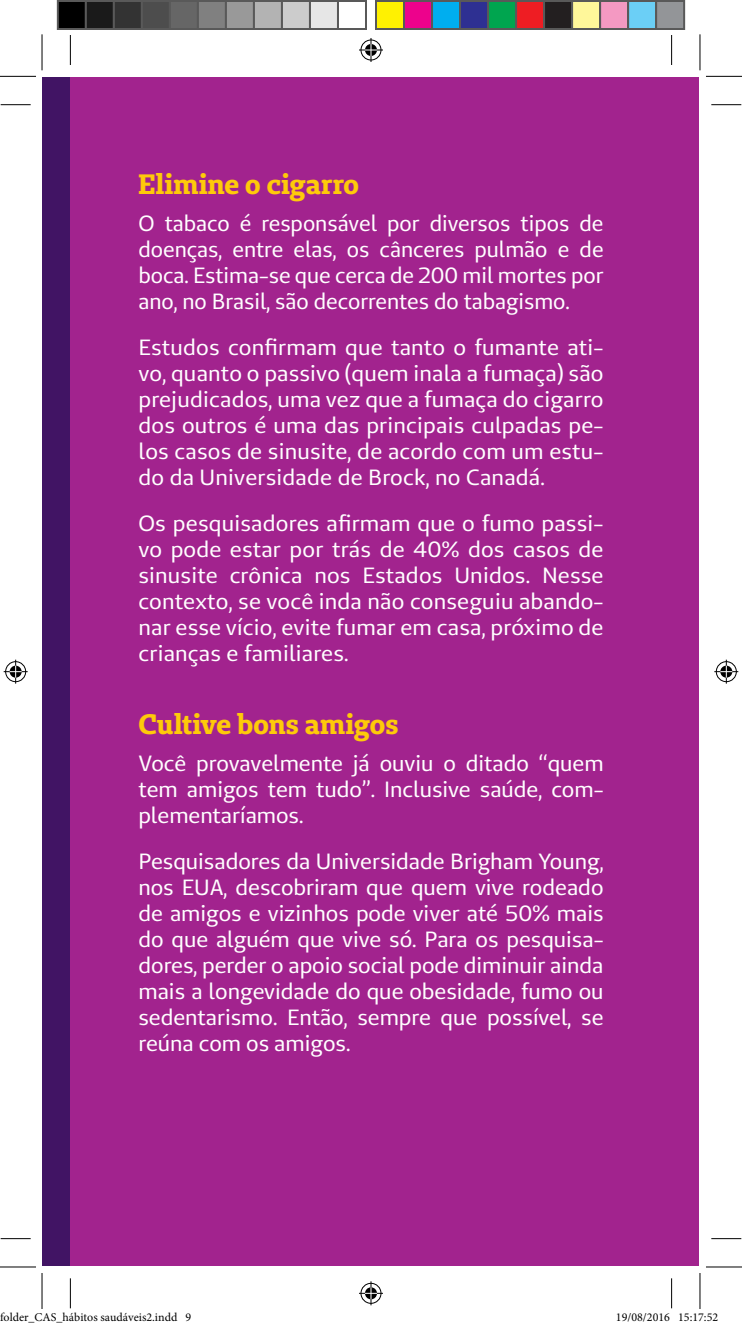
<style>
.page{position:relative;width:742px;height:1327px;background:#fff}
.page>*{position:absolute;margin:0;border:0;box-sizing:border-box;transform-origin:0 0}
.t1{font:700 28px "Unimed Slab";letter-spacing:-.005em;color:#feca0a}
.t2{font:22px/26px "Unimed Sans";color:#fff;text-align:justify}
.t3{font:12px "Minion Pro";color:#000}
</style>
<div class="page">
<div style="left:42px;top:77px;width:28px;height:1189px;background:#411464"></div>
<div style="left:70px;top:77px;width:629px;height:1189px;background:#a2238e"></div>
<hr style="left:1px;top:104px;width:30px;height:1px;background:#000">
<hr style="left:711px;top:104px;width:30px;height:1px;background:#000">
<hr style="left:1px;top:1238px;width:30px;height:1px;background:#000">
<hr style="left:711px;top:1238px;width:30px;height:1px;background:#000">
<hr style="left:70px;top:35px;width:1px;height:30px;background:#000">
<hr style="left:70px;top:1278px;width:1px;height:30px;background:#000">
<hr style="left:671px;top:35px;width:1px;height:30px;background:#000">
<hr style="left:671px;top:1278px;width:1px;height:30px;background:#000">
<hr style="left:0;top:76px;width:36px;height:1px;background:#000">
<hr style="left:706px;top:76px;width:36px;height:1px;background:#000">
<hr style="left:0;top:1267px;width:36px;height:1px;background:#000">
<hr style="left:706px;top:1267px;width:36px;height:1px;background:#000">
<hr style="left:42px;top:34px;width:1px;height:36px;background:#000">
<hr style="left:42px;top:1273px;width:1px;height:36px;background:#000">
<hr style="left:699px;top:34px;width:1px;height:36px;background:#000">
<hr style="left:699px;top:1273px;width:1px;height:36px;background:#000">
<svg style="left:359px;top:38px;width:24px;height:24px"></svg>
<svg style="left:359px;top:1281px;width:24px;height:24px"></svg>
<svg style="left:4px;top:660px;width:24px;height:24px"></svg>
<svg style="left:714px;top:660px;width:24px;height:24px"></svg>
<div style="left:58px;top:1px;width:28px;height:28px;background:#000"></div>
<div style="left:57px;top:0;width:30px;height:30px;border:2px solid #595959"></div>
<div style="left:86px;top:1px;width:28px;height:28px;background:#1a1a1a"></div>
<div style="left:85px;top:0;width:30px;height:30px;border:2px solid #595959"></div>
<div style="left:114px;top:1px;width:28px;height:28px;background:#333"></div>
<div style="left:113px;top:0;width:30px;height:30px;border:2px solid #595959"></div>
<div style="left:142px;top:1px;width:28px;height:28px;background:#4d4d4d"></div>
<div style="left:141px;top:0;width:30px;height:30px;border:2px solid #595959"></div>
<div style="left:170px;top:1px;width:28px;height:28px;background:#666"></div>
<div style="left:169px;top:0;width:30px;height:30px;border:2px solid #595959"></div>
<div style="left:198px;top:1px;width:28px;height:28px;background:#808080"></div>
<div style="left:197px;top:0;width:30px;height:30px;border:2px solid #595959"></div>
<div style="left:226px;top:1px;width:28px;height:28px;background:#999"></div>
<div style="left:225px;top:0;width:30px;height:30px;border:2px solid #595959"></div>
<div style="left:254px;top:1px;width:28px;height:28px;background:#b3b3b3"></div>
<div style="left:253px;top:0;width:30px;height:30px;border:2px solid #595959"></div>
<div style="left:282px;top:1px;width:28px;height:28px;background:#ccc"></div>
<div style="left:281px;top:0;width:30px;height:30px;border:2px solid #595959"></div>
<div style="left:310px;top:1px;width:28px;height:28px;background:#e6e6e6"></div>
<div style="left:309px;top:0;width:30px;height:30px;border:2px solid #595959"></div>
<div style="left:337px;top:0;width:30px;height:30px;border:2px solid #595959"></div>
<div style="left:376px;top:1px;width:28px;height:28px;background:#fff101"></div>
<div style="left:375px;top:0;width:30px;height:30px;border:2px solid #595959"></div>
<div style="left:404px;top:1px;width:28px;height:28px;background:#ed028c"></div>
<div style="left:403px;top:0;width:30px;height:30px;border:2px solid #595959"></div>
<div style="left:432px;top:1px;width:28px;height:28px;background:#00aeef"></div>
<div style="left:431px;top:0;width:30px;height:30px;border:2px solid #595959"></div>
<div style="left:460px;top:1px;width:28px;height:28px;background:#2e3092"></div>
<div style="left:459px;top:0;width:30px;height:30px;border:2px solid #595959"></div>
<div style="left:488px;top:1px;width:28px;height:28px;background:#00a54f"></div>
<div style="left:487px;top:0;width:30px;height:30px;border:2px solid #595959"></div>
<div style="left:516px;top:1px;width:28px;height:28px;background:#ee1d23"></div>
<div style="left:515px;top:0;width:30px;height:30px;border:2px solid #595959"></div>
<div style="left:544px;top:1px;width:28px;height:28px;background:#231f20"></div>
<div style="left:543px;top:0;width:30px;height:30px;border:2px solid #595959"></div>
<div style="left:572px;top:1px;width:28px;height:28px;background:#fff79a"></div>
<div style="left:571px;top:0;width:30px;height:30px;border:2px solid #595959"></div>
<div style="left:600px;top:1px;width:28px;height:28px;background:#f499c2"></div>
<div style="left:599px;top:0;width:30px;height:30px;border:2px solid #595959"></div>
<div style="left:628px;top:1px;width:28px;height:28px;background:#6bcff6"></div>
<div style="left:627px;top:0;width:30px;height:30px;border:2px solid #595959"></div>
<div style="left:656px;top:1px;width:28px;height:28px;background:#939598"></div>
<div style="left:655px;top:0;width:30px;height:30px;border:2px solid #595959"></div>
<p class="t1" style="left:138px;top:165px;width:222px">Elimine o cigarro</p>
<p class="t2" style="left:138px;top:210px;width:466px">O tabaco é responsável por diversos tipos de doenças, entre elas, os cânceres pulmão e de boca. Estima-se que cerca de 200 mil mortes por ano, no Brasil, são decorrentes do tabagismo.</p>
<p class="t2" style="left:138px;top:334px;width:466px">Estudos confirmam que tanto o fumante ati&shy;vo, quanto o passivo (quem inala a fumaça) são prejudicados, uma vez que a fumaça do cigarro dos outros é uma das principais culpadas pe&shy;los casos de sinusite, de acordo com um estu&shy;do da Universidade de Brock, no Canadá.</p>
<p class="t2" style="left:138px;top:510px;width:466px">Os pesquisadores afirmam que o fumo passi&shy;vo pode estar por trás de 40% dos casos de sinusite crônica nos Estados Unidos. Nesse contexto, se você inda não conseguiu abando&shy;nar esse vício, evite fumar em casa, próximo de crianças e familiares.</p>
<p class="t1" style="left:138px;top:705px;width:262px">Cultive bons amigos</p>
<p class="t2" style="left:138px;top:750px;width:466px">Você provavelmente já ouviu o ditado “quem tem amigos tem tudo”. Inclusive saúde, com&shy;plementaríamos.</p>
<p class="t2" style="left:138px;top:848px;width:466px">Pesquisadores da Universidade Brigham Young, nos EUA, descobriram que quem vive rodeado de amigos e vizinhos pode viver até 50% mais do que alguém que vive só. Para os pesquisa&shy;dores, perder o apoio social pode diminuir ainda mais a longevidade do que obesidade, fumo ou sedentarismo. Então, sempre que possível, se reúna com os amigos.</p>
<p class="t3" style="left:0;top:1309px;width:193px">folder_CAS_hábitos saudáveis2.indd 9</p>
<p class="t3" style="left:616px;top:1309px;width:104px">19/08/2016 15:17:52</p>
</div>
